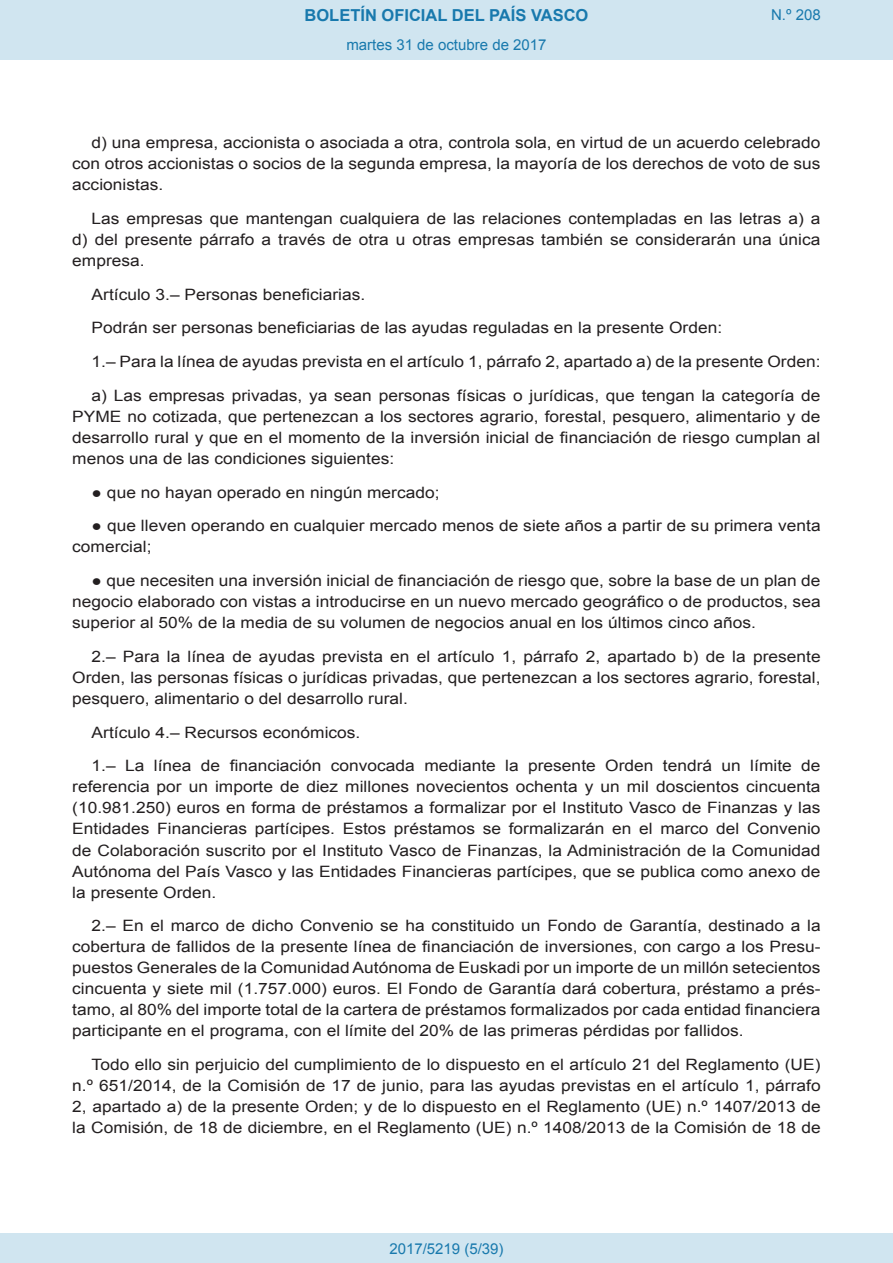
<style>
.page{position:relative;width:893px;height:1263px;background:#fff}
.page>*{position:absolute;margin:0;border:0;box-sizing:border-box;transform-origin:0 0}
.t1{font:700 16.5px "Arial";color:#1879ad}
.BOPVDetalle{font:15.6px/21px "Arial";color:#231f20;text-align:justify;scale:1.11 1}
.Paginacion_Centro{font:15px "Arial";color:#1879ad}
</style>
<div class="page">
<div style="left:0;top:0;width:893px;height:60px;background:#d0e5f0"></div>
<div style="left:0;top:1233px;width:893px;height:30px;background:#d0e5f0"></div>
<p class="t1" style="left:305px;top:4px;width:285px">BOLETÍN OFICIAL DEL PAÍS VASCO</p>
<p class="Paginacion_Centro" style="left:346px;top:35px;width:202px">martes 31 de octubre de 2017</p>
<p class="Paginacion_Centro" style="left:771px;top:5px;width:51px">N.º 208</p>
<p class="BOPVDetalle" style="left:72px;top:132px;width:676px;text-indent:19px">d) una empresa, accionista o asociada a otra, controla sola, en virtud de un acuerdo celebrado con otros accionistas o socios de la segunda empresa, la mayoría de los derechos de voto de sus accionistas.</p>
<p class="BOPVDetalle" style="left:72px;top:208px;width:676px;text-indent:19px">Las empresas que mantengan cualquiera de las relaciones contempladas en las letras a) a d) del presente párrafo a través de otra u otras empresas también se considerarán una única empresa.</p>
<p class="BOPVDetalle" style="left:92px;top:284px;width:248px">Artículo 3.– Personas beneficiarias.</p>
<p class="BOPVDetalle" style="left:92px;top:318px;width:570px">Podrán ser personas beneficiarias de las ayudas reguladas en la presente Orden:</p>
<p class="BOPVDetalle" style="left:92px;top:351px;width:658px">1.– Para la línea de ayudas prevista en el artículo 1, párrafo 2, apartado a) de la presente Orden:</p>
<p class="BOPVDetalle" style="left:72px;top:385px;width:676px;text-indent:19px">a) Las empresas privadas, ya sean personas físicas o jurídicas, que tengan la categoría de PYME no cotizada, que pertenezcan a los sectores agrario, forestal, pesquero, alimentario y de desarrollo rural y que en el momento de la inversión inicial de financiación de riesgo cumplan al menos una de las condiciones siguientes:</p>
<p class="BOPVDetalle" style="left:92px;top:482px;width:315px">● que no hayan operado en ningún mercado;</p>
<p class="BOPVDetalle" style="left:72px;top:516px;width:676px;text-indent:19px">● que lleven operando en cualquier mercado menos de siete años a partir de su primera venta comercial;</p>
<p class="BOPVDetalle" style="left:72px;top:570px;width:676px;text-indent:19px">● que necesiten una inversión inicial de financiación de riesgo que, sobre la base de un plan de negocio elaborado con vistas a introducirse en un nuevo mercado geográfico o de productos, sea superior al 50% de la media de su volumen de negocios anual en los últimos cinco años.</p>
<p class="BOPVDetalle" style="left:72px;top:646px;width:676px;text-indent:19px">2.– Para la línea de ayudas prevista en el artículo 1, párrafo 2, apartado b) de la presente Orden, las personas físicas o jurídicas privadas, que pertenezcan a los sectores agrario, forestal, pesquero, alimentario o del desarrollo rural.</p>
<p class="BOPVDetalle" style="left:92px;top:722px;width:244px">Artículo 4.– Recursos económicos.</p>
<p class="BOPVDetalle" style="left:72px;top:756px;width:676px;text-indent:19px">1.– La línea de financiación convocada mediante la presente Orden tendrá un límite de referencia por un importe de diez millones novecientos ochenta y un mil doscientos cincuenta (10.981.250) euros en forma de préstamos a formalizar por el Instituto Vasco de Finanzas y las Entidades Financieras partícipes. Estos préstamos se formalizarán en el marco del Convenio de Colaboración suscrito por el Instituto Vasco de Finanzas, la Administración de la Comunidad Autónoma del País Vasco y las Entidades Financieras partícipes, que se publica como anexo de la presente Orden.</p>
<p class="BOPVDetalle" style="left:72px;top:915px;width:676px;text-indent:19px">2.– En el marco de dicho Convenio se ha constituido un Fondo de Garantía, destinado a la cobertura de fallidos de la presente línea de financiación de inversiones, con cargo a los Presu&shy;puestos Generales de la Comunidad Autónoma de Euskadi por un importe de un millón setecientos cincuenta y siete mil (1.757.000) euros. El Fondo de Garantía dará cobertura, préstamo a prés&shy;tamo, al 80% del importe total de la cartera de préstamos formalizados por cada entidad financiera participante en el programa, con el límite del 20% de las primeras pérdidas por fallidos.</p>
<p class="BOPVDetalle" style="left:72px;top:1054px;width:676px;text-indent:19px">Todo ello sin perjuicio del cumplimiento de lo dispuesto en el artículo 21 del Reglamento (UE) n.º 651/2014, de la Comisión de 17 de junio, para las ayudas previstas en el artículo 1, párrafo 2, apartado a) de la presente Orden; y de lo dispuesto en el Reglamento (UE) n.º 1407/2013 de la Comisión, de 18 de diciembre, en el Reglamento (UE) n.º 1408/2013 de la Comisión de 18 de</p>
<p class="Paginacion_Centro" style="left:389px;top:1238px;width:116px">2017/5219 (5/39)</p>
</div>
